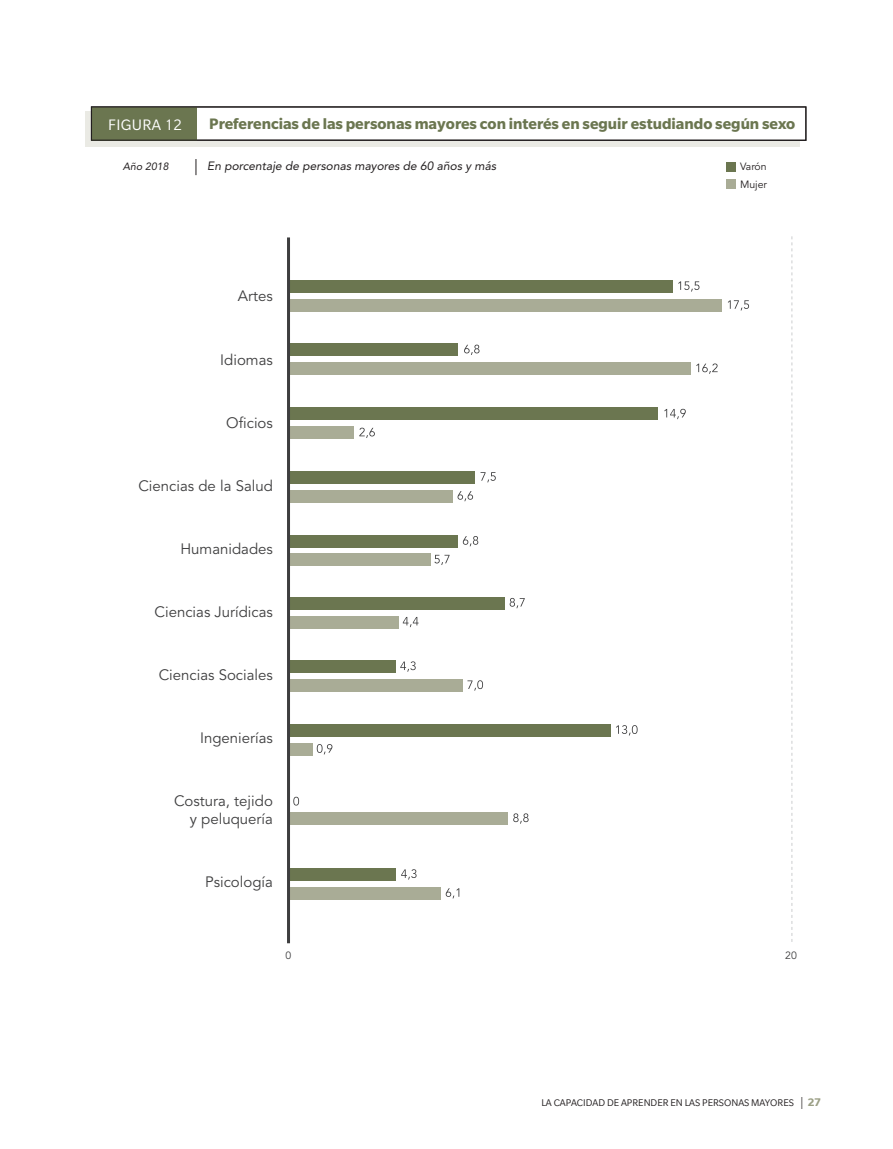
<style>
.page{position:relative;width:893px;height:1149px;background:#fff}
.page>*{position:absolute;margin:0;border:0;box-sizing:border-box;transform-origin:0 0}
.t1{font:700 16.5px "Slate";color:#6b7650}
.t2{font:16.5px "Slate";letter-spacing:.02em;color:#fff}
.t3{font:15px/18px "Avenir";color:#3e3e3f;text-align:right}
.t4{font:italic 12px "Avenir";color:#231f20}
.t5{font:10.5px "Slate";color:#231f20}
.t6{font:10.5px "Avenir";color:#231f20}
.t7{font:italic 10.5px "Avenir";color:#231f20}
.t8{font:10.5px "Avenir";color:#3e3e3f}
.s1{font-family:"Chaparral Pro";font-size:12px}
.s2{font-weight:700;font-size:12px;color:#9b9f85}
</style>
<div class="page">
<svg style="left:791px;top:236px;width:1px;height:705px"></svg>
<div style="left:85px;top:111px;width:714px;height:35px;background:#eaeae4"></div>
<div style="left:91px;top:107px;width:715px;height:33px;background:#fff"></div>
<div style="left:91px;top:107px;width:105px;height:33px;background:#6b7650"></div>
<div style="left:290px;top:280px;width:383px;height:12px;background:#6b7650"></div>
<div style="left:290px;top:299px;width:432px;height:12px;background:#a9ac96"></div>
<div style="left:290px;top:343px;width:168px;height:13px;background:#6b7650"></div>
<div style="left:290px;top:362px;width:400px;height:12px;background:#a9ac96"></div>
<div style="left:290px;top:408px;width:368px;height:12px;background:#6b7650"></div>
<div style="left:290px;top:426px;width:64px;height:13px;background:#a9ac96"></div>
<div style="left:290px;top:471px;width:185px;height:12px;background:#6b7650"></div>
<div style="left:290px;top:490px;width:163px;height:12px;background:#a9ac96"></div>
<div style="left:290px;top:535px;width:168px;height:12px;background:#6b7650"></div>
<div style="left:290px;top:553px;width:140px;height:13px;background:#a9ac96"></div>
<div style="left:290px;top:596px;width:215px;height:13px;background:#6b7650"></div>
<div style="left:290px;top:615px;width:108px;height:13px;background:#a9ac96"></div>
<div style="left:290px;top:660px;width:106px;height:12px;background:#6b7650"></div>
<div style="left:290px;top:679px;width:173px;height:12px;background:#a9ac96"></div>
<div style="left:290px;top:724px;width:321px;height:12px;background:#6b7650"></div>
<div style="left:290px;top:743px;width:22px;height:12px;background:#a9ac96"></div>
<div style="left:290px;top:868px;width:106px;height:12px;background:#6b7650"></div>
<div style="left:290px;top:887px;width:150px;height:12px;background:#a9ac96"></div>
<div style="left:91px;top:106px;width:715px;height:35px;border:1px solid #231f20"></div>
<svg style="left:196px;top:159px;width:1px;height:16px"></svg>
<svg style="left:678px;top:281px;width:21px;height:10px"></svg>
<svg style="left:728px;top:300px;width:21px;height:10px"></svg>
<svg style="left:464px;top:344px;width:15px;height:11px"></svg>
<svg style="left:696px;top:363px;width:22px;height:11px"></svg>
<svg style="left:664px;top:408px;width:22px;height:11px"></svg>
<svg style="left:359px;top:427px;width:16px;height:11px"></svg>
<svg style="left:480px;top:472px;width:16px;height:10px"></svg>
<svg style="left:458px;top:491px;width:15px;height:10px"></svg>
<svg style="left:463px;top:536px;width:15px;height:10px"></svg>
<svg style="left:434px;top:554px;width:15px;height:11px"></svg>
<svg style="left:510px;top:597px;width:15px;height:11px"></svg>
<svg style="left:403px;top:617px;width:16px;height:10px"></svg>
<svg style="left:467px;top:680px;width:16px;height:10px"></svg>
<svg style="left:616px;top:725px;width:22px;height:10px"></svg>
<svg style="left:317px;top:744px;width:15px;height:10px"></svg>
<svg style="left:293px;top:796px;width:6px;height:9px"></svg>
<div style="left:290px;top:812px;width:217px;height:12px;background:#a9ac96"></div>
<svg style="left:513px;top:813px;width:16px;height:10px"></svg>
<svg style="left:401px;top:869px;width:16px;height:10px"></svg>
<svg style="left:446px;top:888px;width:13px;height:10px"></svg>
<div style="left:726px;top:179px;width:10px;height:10px;background:#a9ac96"></div>
<div style="left:726px;top:162px;width:10px;height:9px;background:#6b7650"></div>
<svg style="left:400px;top:661px;width:16px;height:10px"></svg>
<hr style="left:287px;top:237px;width:3px;height:705px;background:#3e3e3f">
<p class="t2" style="left:108px;top:116px;width:75px">FIGURA 12</p>
<p class="t1" style="left:209px;top:115px;width:588px">Preferencias de las personas mayores con interés en seguir estudiando según sexo</p>
<p class="t7" style="left:123px;top:160px;width:47px">Año 2018</p>
<p class="t4" style="left:207px;top:159px;width:290px">En porcentaje de personas mayores de 60 años y más</p>
<p class="t6" style="left:740px;top:160px;width:28px">Varón</p>
<p class="t6" style="left:740px;top:178px;width:29px">Mujer</p>
<p class="t3" style="left:238px;top:287px;width:36px">Artes</p>
<p class="t3" style="left:220px;top:350px;width:54px">Idiomas</p>
<p class="t3" style="left:226px;top:413px;width:48px">Oficios</p>
<p class="t3" style="left:138px;top:476px;width:136px">Ciencias de la Salud</p>
<p class="t3" style="left:180px;top:539px;width:94px">Humanidades</p>
<p class="t3" style="left:155px;top:602px;width:120px">Ciencias Jurídicas</p>
<p class="t3" style="left:159px;top:665px;width:116px">Ciencias Sociales</p>
<p class="t3" style="left:200px;top:728px;width:74px">Ingenierías</p>
<p class="t3" style="left:174px;top:791px;width:100px">Costura, tejido y peluquería</p>
<p class="t3" style="left:205px;top:872px;width:69px">Psicología</p>
<p class="t8" style="left:285px;top:948px;width:7px">0</p>
<p class="t8" style="left:785px;top:948px;width:13px">20</p>
<p class="t5" style="left:541px;top:1097px;width:281px">LA CAPACIDAD DE APRENDER EN LAS PERSONAS MAYORES <span class="s1">|</span> <span class="s2">27</span></p>
</div>
